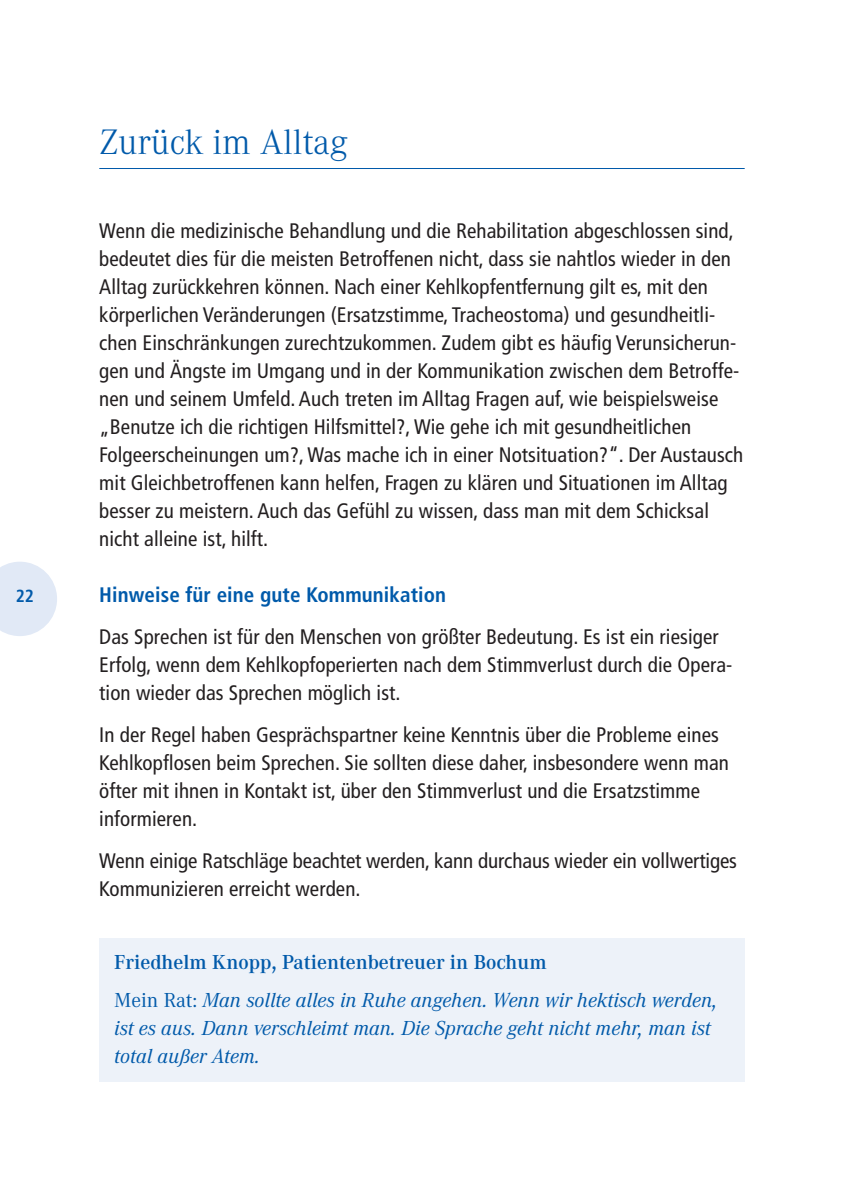
<style>
.page{position:relative;width:844px;height:1191px;background:#fff}
.page>*{position:absolute;margin:0;border:0;box-sizing:border-box;transform-origin:0 0}
.t1{font:300 36.75px "Corporate A";color:#015aaa}
.t2{font:condensed 21px/28px "Frutiger";letter-spacing:.005em;color:#231f20}
.t3{font:italic 21px/38px "Corporate A";color:#015aaa}
.t4{font:700 condensed 21px "Frutiger";letter-spacing:.005em;color:#015aaa}
.t5{font:700 condensed 17.5px "Frutiger";color:#015aaa}
.s1{font-weight:600;font-style:normal}
.s2{font-style:normal}
</style>
<div class="page">
<hr style="left:99px;top:168px;width:645px;height:1px;background:#015aaa">
<div style="left:99px;top:938px;width:645px;height:144px;background:#edf2f9"></div>
<svg style="left:0;top:562px;width:57px;height:74px"></svg>
<p class="t5" style="left:16px;top:586px;width:20px">22</p>
<h1 class="t1" style="left:99px;top:122px;width:250px">Zurück im Alltag</h1>
<p class="t2" style="left:99px;top:217px;width:645px">Wenn die medizinische Behandlung und die Rehabilitation abgeschlossen sind, bedeutet dies für die meisten Betroffenen nicht, dass sie nahtlos wieder in den Alltag zurückkehren können. Nach einer Kehlkopfentfernung gilt es, mit den körperlichen Veränderungen (Ersatzstimme, Tracheostoma) und gesundheitli&shy;chen Einschränkungen zurechtzukommen. Zudem gibt es häufig Verunsicherun&shy;gen und Ängste im Umgang und in der Kommunikation zwischen dem Betroffe&shy;nen und seinem Umfeld. Auch treten im Alltag Fragen auf, wie beispielsweise „Benutze ich die richtigen Hilfsmittel?, Wie gehe ich mit gesundheitlichen Folgeerscheinungen um?, Was mache ich in einer Notsituation?“. Der Austausch mit Gleichbetroffenen kann helfen, Fragen zu klären und Situationen im Alltag besser zu meistern. Auch das Gefühl zu wissen, dass man mit dem Schicksal nicht alleine ist, hilft.</p>
<p class="t4" style="left:99px;top:582px;width:348px">Hinweise für eine gute Kommunikation</p>
<p class="t2" style="left:99px;top:623px;width:634px">Das Sprechen ist für den Menschen von größter Bedeutung. Es ist ein riesiger<br>Erfolg, wenn dem Kehlkopfoperierten nach dem Stimmverlust durch die Opera&shy;tion wieder das Sprechen möglich ist.</p>
<p class="t2" style="left:99px;top:721px;width:631px">In der Regel haben Gesprächspartner keine Kenntnis über die Probleme eines Kehlkopflosen beim Sprechen. Sie sollten diese daher, insbesondere wenn man öfter mit ihnen in Kontakt ist, über den Stimmverlust und die Ersatzstimme informieren.</p>
<p class="t2" style="left:99px;top:847px;width:639px">Wenn einige Ratschläge beachtet werden, kann durchaus wieder ein vollwertiges<br>Kommunizieren erreicht werden.</p>
<p class="t3" style="left:114px;top:943px;width:604px"><span class="s1">Friedhelm Knopp, Patientenbetreuer in Bochum<br></span><span class="s2">Mein Rat:</span> Man sollte alles in Ruhe angehen. Wenn wir hektisch werden,</p>
<p class="t3" style="left:114px;top:1014px;width:597px;line-height:28px">ist es aus. Dann verschleimt man. Die Sprache geht nicht mehr, man ist total außer Atem.</p>
</div>
